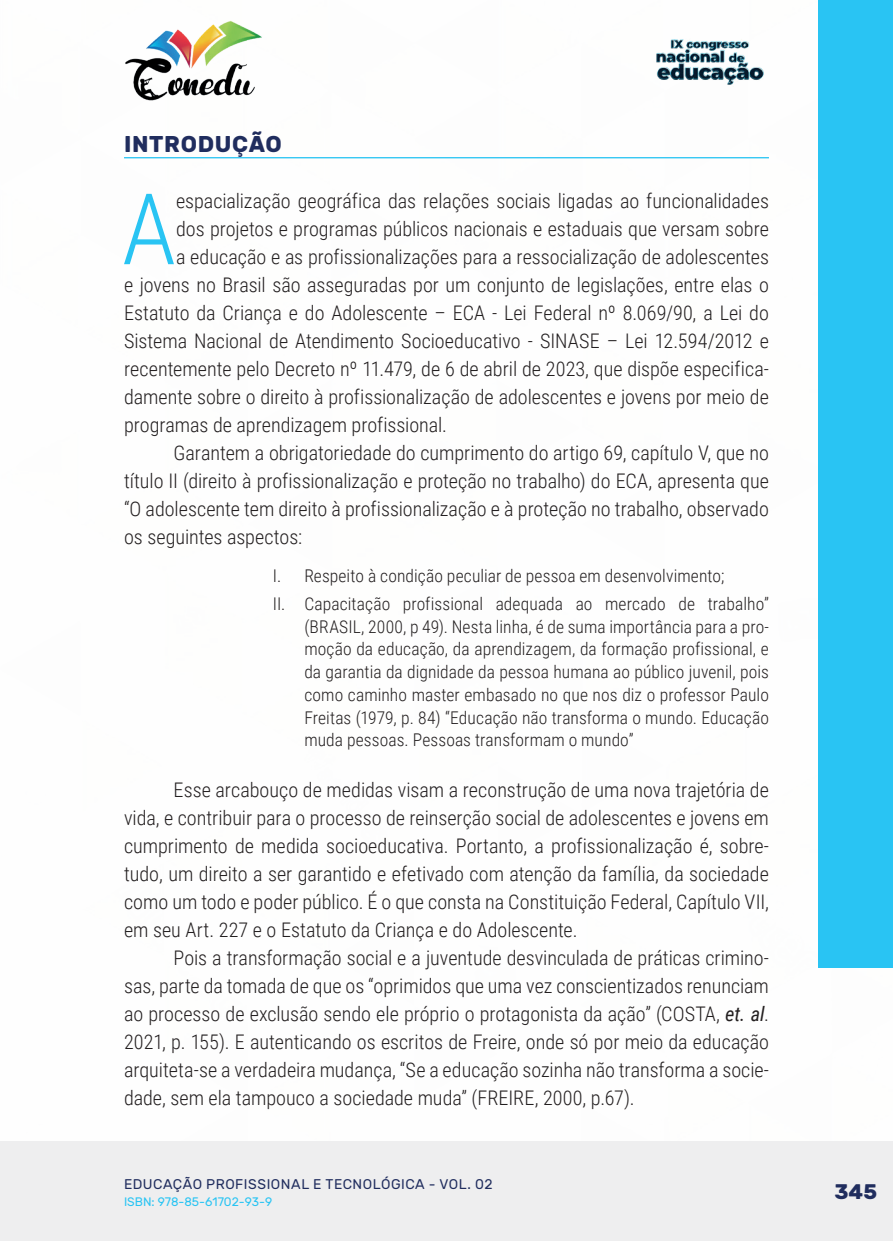
<style>
.page{position:relative;width:893px;height:1241px;background:#fff}
.page>*{position:absolute;margin:0;border:0;box-sizing:border-box;transform-origin:0 0}
._8_CAPITULAR{font:300 98.88px "Roboto Condensed";color:#29c4f3}
._7_INTRODUCAO{font:700 22.75px "Rubik";letter-spacing:.03em;color:#202d5e}
.t1{font:700 21px "Rubik";color:#202d5e}
._9_CORPO{font:300 20.12px/28px "Roboto Condensed";color:#231f20;text-align:justify}
._8_CAPITULAR-2{font:300 20.12px "Roboto Condensed";color:#231f20}
.t2{font:300 17.5px/22.8px "Roboto Condensed";letter-spacing:.005em;color:#231f20;text-align:justify}
.t3{font:14px "Rubik";letter-spacing:.035em;color:#202d5e}
.t4{font:12.25px "Rubik";color:#29c4f3}
.s1{font-weight:400;font-style:italic}
</style>
<div class="page">
<div style="left:0;top:1141px;width:893px;height:99px;background:#eeeeef"></div>
<div style="left:819px;top:0;width:74px;height:967px;background:#29c4f3"></div>
<img style="left:125px;top:20px;width:137px;height:81px">
<img style="left:656px;top:39px;width:108px;height:46px">
<hr style="left:124px;top:157px;width:645px;height:1px;background:#29c4f3">
<p class="_7_INTRODUCAO" style="left:124px;top:131px;width:159px">INTRODUÇÃO</p>
<p class="_8_CAPITULAR" style="left:122px;top:160px;width:56px">A</p>
<p class="_8_CAPITULAR-2" style="left:176px;top:187px;width:594px">espacialização geográfica das relações sociais ligadas ao funcionalidades</p>
<p class="_8_CAPITULAR-2" style="left:176px;top:215px;width:594px">dos projetos e programas públicos nacionais e estaduais que versam sobre</p>
<p class="_8_CAPITULAR-2" style="left:176px;top:243px;width:594px">a educação e as profissionalizações para a ressocialização de adolescentes</p>
<p class="_8_CAPITULAR-2" style="left:124px;top:271px;width:646px">e jovens no Brasil são asseguradas por um conjunto de legislações, entre elas o</p>
<p class="_8_CAPITULAR-2" style="left:124px;top:299px;width:646px">Estatuto da Criança e do Adolescente – ECA - Lei Federal nº 8.069/90, a Lei do</p>
<p class="_8_CAPITULAR-2" style="left:124px;top:327px;width:646px">Sistema Nacional de Atendimento Socioeducativo - SINASE – Lei 12.594/2012 e</p>
<p class="_8_CAPITULAR-2" style="left:124px;top:355px;width:646px">recentemente pelo Decreto nº 11.479, de 6 de abril de 2023, que dispõe especifica-</p>
<p class="_8_CAPITULAR-2" style="left:124px;top:383px;width:646px">damente sobre o direito à profissionalização de adolescentes e jovens por meio de</p>
<p class="_8_CAPITULAR-2" style="left:124px;top:411px;width:325px">programas de aprendizagem profissional.</p>
<p class="_9_CORPO" style="left:124px;top:438px;width:646px;text-indent:50px">Garantem a obrigatoriedade do cumprimento do artigo 69, capítulo V, que no título II (direito à profissionalização e proteção no trabalho) do ECA, apresenta que “O adolescente tem direito à profissionalização e à proteção no trabalho, observado os seguintes aspectos:</p>
<p class="t2" style="left:273px;top:563px;width:453px">I. Respeito à condição peculiar de pessoa em desenvolvimento;</p>
<p class="t2" style="left:304px;top:591px;width:466px;text-indent:-32px">II. Capacitação profissional adequada ao mercado de trabalho” (BRASIL, 2000, p 49). Nesta linha, é de suma importância para a pro&shy;moção da educação, da aprendizagem, da formação profissional, e da garantia da dignidade da pessoa humana ao público juvenil, pois como caminho master embasado no que nos diz o professor Paulo Freitas (1979, p. 84) “Educação não transforma o mundo. Educação muda pessoas. Pessoas transformam o mundo”</p>
<p class="_9_CORPO" style="left:124px;top:774px;width:646px;text-indent:50px">Esse arcabouço de medidas visam a reconstrução de uma nova trajetória de vida, e contribuir para o processo de reinserção social de adolescentes e jovens em cumprimento de medida socioeducativa. Portanto, a profissionalização é, sobre&shy;tudo, um direito a ser garantido e efetivado com atenção da família, da sociedade como um todo e poder público. É o que consta na Constituição Federal, Capítulo VII, em seu Art. 227 e o Estatuto da Criança e do Adolescente.</p>
<p class="_9_CORPO" style="left:124px;top:942px;width:646px;text-indent:50px">Pois a transformação social e a juventude desvinculada de práticas crimino&shy;sas, parte da tomada de que os “oprimidos que uma vez conscientizados renunciam ao processo de exclusão sendo ele próprio o protagonista da ação” (COSTA, <span class="s1">et. al</span>.<br>2021, p. 155). E autenticando os escritos de Freire, onde só por meio da educação arquiteta-se a verdadeira mudança, “Se a educação sozinha não transforma a socie&shy;dade, sem ela tampouco a sociedade muda” (FREIRE, 2000, p.67).</p>
<p class="t3" style="left:124px;top:1175px;width:370px">EDUCAÇÃO PROFISSIONAL E TECNOLÓGICA - VOL. 02</p>
<p class="t4" style="left:124px;top:1194px;width:150px">ISBN: 978-85-61702-93-9</p>
<p class="t1" style="left:834px;top:1179px;width:44px">345</p>
</div>
